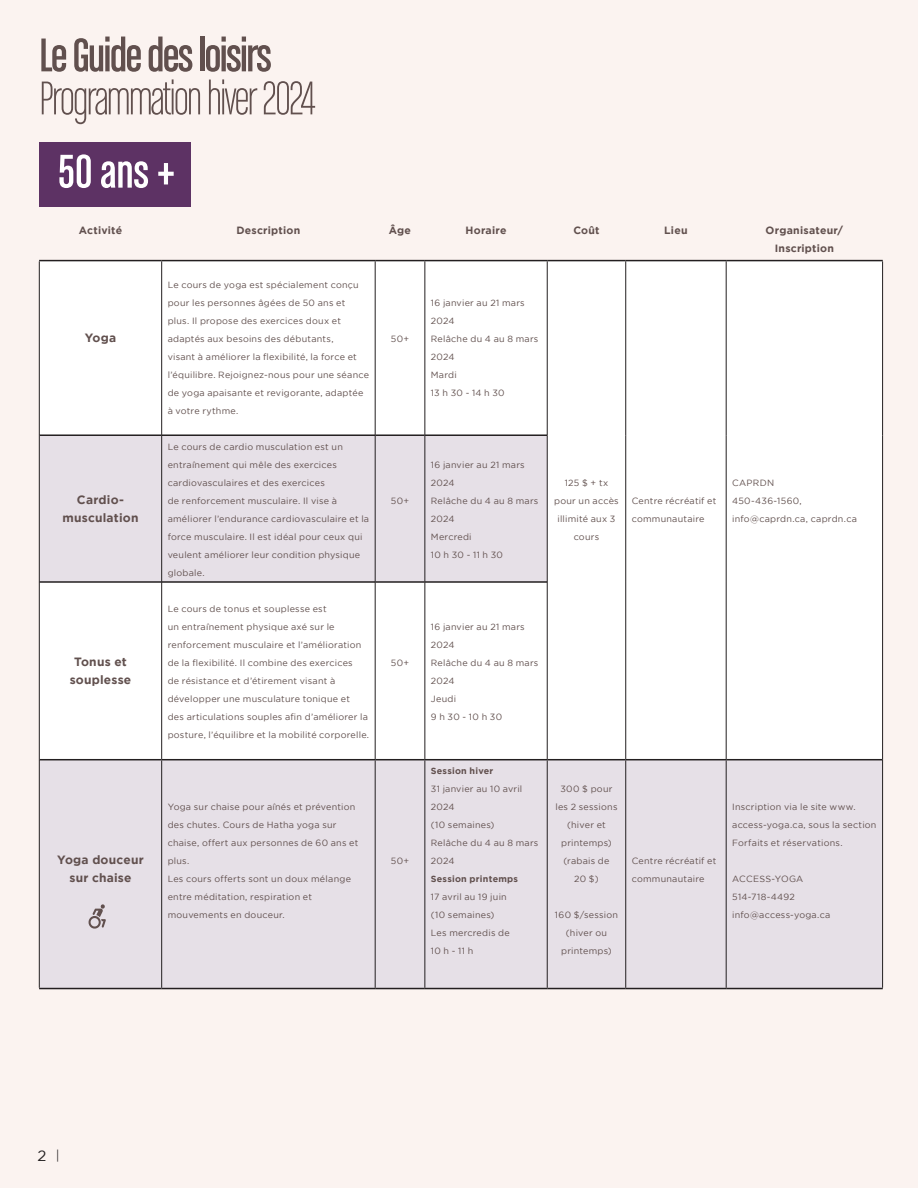
<style>
.page{position:relative;width:918px;height:1188px;background:#fbf3f0}
.page>*{position:absolute;margin:0;border:0;box-sizing:border-box;transform-origin:0 0}
.t1{font:50.4px "Chalet Comprime Milan Sixty";letter-spacing:-.03em;color:#61504e}
.t2{font:50.4px "Chalet Comprime Cologne Sixty";letter-spacing:-.03em;color:#61504e}
.t3{font:50.4px "Chalet Comprime Cologne Sixty";color:#fff}
.t4{font:15px "Gotham";color:#231f20}
.t5{font:700 12px/18px "Gotham";letter-spacing:.02em;color:#61504e;text-align:center}
.t6{font:700 10.5px/18px "Gotham";letter-spacing:.025em;color:#61504e;text-align:center}
.t7{font:9px/18px "Gotham";letter-spacing:.025em;color:#61504e}
.t8{font:700 9px "Gotham";letter-spacing:.03em;color:#61504e}
.s1{font-size:13.2px}
</style>
<div class="page">
<div style="left:39px;top:142px;width:151px;height:65px;background:#5d3264"></div>
<div style="left:40px;top:261px;width:842px;height:174px;background:#fff"></div>
<svg style="left:40px;top:435px;width:842px;height:553px;fill:#e6e0e7"></svg>
<hr style="left:39px;top:434px;width:122px;height:2px;background:#231f20">
<hr style="left:162px;top:434px;width:213px;height:2px;background:#231f20">
<hr style="left:375px;top:434px;width:50px;height:2px;background:#231f20">
<hr style="left:425px;top:434px;width:122px;height:2px;background:#231f20">
<hr style="left:39px;top:581px;width:122px;height:2px;background:#231f20">
<hr style="left:162px;top:581px;width:213px;height:2px;background:#231f20">
<hr style="left:375px;top:581px;width:50px;height:2px;background:#231f20">
<hr style="left:425px;top:581px;width:122px;height:2px;background:#231f20">
<hr style="left:39px;top:261px;width:1px;height:174px;background:#231f20">
<hr style="left:161px;top:261px;width:1px;height:174px;background:#231f20">
<hr style="left:375px;top:261px;width:1px;height:174px;background:#231f20">
<hr style="left:425px;top:261px;width:1px;height:174px;background:#231f20">
<hr style="left:547px;top:261px;width:1px;height:174px;background:#231f20">
<hr style="left:625px;top:261px;width:1px;height:174px;background:#231f20">
<hr style="left:726px;top:261px;width:1px;height:174px;background:#231f20">
<hr style="left:882px;top:261px;width:1px;height:174px;background:#231f20">
<hr style="left:39px;top:435px;width:1px;height:147px;background:#231f20">
<hr style="left:161px;top:435px;width:1px;height:147px;background:#231f20">
<hr style="left:375px;top:435px;width:1px;height:147px;background:#231f20">
<hr style="left:425px;top:435px;width:1px;height:147px;background:#231f20">
<hr style="left:547px;top:435px;width:1px;height:147px;background:#231f20">
<hr style="left:625px;top:435px;width:1px;height:147px;background:#231f20">
<hr style="left:726px;top:435px;width:1px;height:147px;background:#231f20">
<hr style="left:882px;top:435px;width:1px;height:147px;background:#231f20">
<hr style="left:39px;top:582px;width:1px;height:178px;background:#231f20">
<hr style="left:161px;top:582px;width:1px;height:177px;background:#231f20">
<hr style="left:375px;top:582px;width:1px;height:177px;background:#231f20">
<hr style="left:425px;top:582px;width:1px;height:177px;background:#231f20">
<hr style="left:547px;top:582px;width:1px;height:177px;background:#231f20">
<hr style="left:625px;top:582px;width:1px;height:177px;background:#231f20">
<hr style="left:726px;top:582px;width:1px;height:177px;background:#231f20">
<hr style="left:882px;top:582px;width:1px;height:178px;background:#231f20">
<hr style="left:39px;top:260px;width:123px;height:1px;background:#231f20">
<hr style="left:162px;top:260px;width:213px;height:1px;background:#231f20">
<hr style="left:375px;top:260px;width:50px;height:1px;background:#231f20">
<hr style="left:425px;top:260px;width:122px;height:1px;background:#231f20">
<hr style="left:547px;top:260px;width:79px;height:1px;background:#231f20">
<hr style="left:626px;top:260px;width:100px;height:1px;background:#231f20">
<hr style="left:726px;top:260px;width:157px;height:1px;background:#231f20">
<hr style="left:39px;top:760px;width:1px;height:228px;background:#231f20">
<hr style="left:39px;top:759px;width:123px;height:1px;background:#231f20">
<hr style="left:162px;top:759px;width:213px;height:1px;background:#231f20">
<hr style="left:375px;top:759px;width:50px;height:1px;background:#231f20">
<hr style="left:425px;top:759px;width:122px;height:1px;background:#231f20">
<hr style="left:547px;top:759px;width:79px;height:1px;background:#231f20">
<hr style="left:626px;top:759px;width:100px;height:1px;background:#231f20">
<hr style="left:726px;top:759px;width:156px;height:1px;background:#231f20">
<hr style="left:161px;top:760px;width:1px;height:228px;background:#231f20">
<hr style="left:375px;top:760px;width:1px;height:228px;background:#231f20">
<hr style="left:425px;top:760px;width:1px;height:228px;background:#231f20">
<hr style="left:547px;top:760px;width:1px;height:228px;background:#231f20">
<hr style="left:625px;top:760px;width:1px;height:228px;background:#231f20">
<hr style="left:726px;top:760px;width:1px;height:228px;background:#231f20">
<hr style="left:882px;top:760px;width:1px;height:228px;background:#231f20">
<hr style="left:39px;top:988px;width:123px;height:1px;background:#231f20">
<hr style="left:162px;top:988px;width:213px;height:1px;background:#231f20">
<hr style="left:375px;top:988px;width:50px;height:1px;background:#231f20">
<hr style="left:425px;top:988px;width:122px;height:1px;background:#231f20">
<hr style="left:547px;top:988px;width:79px;height:1px;background:#231f20">
<hr style="left:626px;top:988px;width:100px;height:1px;background:#231f20">
<hr style="left:726px;top:988px;width:157px;height:1px;background:#231f20">
<svg style="left:89px;top:904px;width:17px;height:25px"></svg>
<p class="t2" style="left:39px;top:27px;width:234px">Le Guide des loisirs</p>
<p class="t1" style="left:39px;top:71px;width:278px">Programmation hiver 2024</p>
<p class="t3" style="left:58px;top:144px;width:119px">50 ans +</p>
<p class="t6" style="left:79px;top:221px;width:45px">Activité</p>
<p class="t6" style="left:237px;top:221px;width:65px">Description</p>
<p class="t6" style="left:389px;top:221px;width:24px">Âge</p>
<p class="t6" style="left:466px;top:221px;width:42px">Horaire</p>
<p class="t6" style="left:573px;top:221px;width:28px">Coût</p>
<p class="t6" style="left:664px;top:221px;width:25px">Lieu</p>
<p class="t6" style="left:766px;top:221px;width:79px">Organisateur/<br>Inscription</p>
<p class="t5" style="left:85px;top:328px;width:33px">Yoga</p>
<p class="t7" style="left:168px;top:276px;width:203px">Le cours de yoga est spécialement conçu pour les personnes âgées de 50 ans et plus. Il propose des exercices doux et adaptés aux besoins des débutants,<br>visant à améliorer la flexibilité, la force et l’équilibre. Rejoignez-nous pour une séance de yoga apaisante et revigorante, adaptée à votre rythme.</p>
<p class="t7" style="left:391px;top:330px;width:20px">50+</p>
<p class="t7" style="left:431px;top:294px;width:95px">16 janvier au 21 mars<br>2024</p>
<p class="t7" style="left:431px;top:330px;width:109px">Relâche du 4 au 8 mars<br>2024</p>
<p class="t7" style="left:431px;top:366px;width:27px">Mardi</p>
<p class="t7" style="left:431px;top:384px;width:75px">13 h 30 - 14 h 30</p>
<p class="t5" style="left:62px;top:490px;width:78px">Cardio&shy;musculation</p>
<p class="t7" style="left:168px;top:438px;width:203px">Le cours de cardio musculation est un entraînement qui mêle des exercices cardiovasculaires et des exercices<br>de renforcement musculaire. Il vise à améliorer l’endurance cardiovasculaire et la force musculaire. Il est idéal pour ceux qui veulent améliorer leur condition physique globale.</p>
<p class="t7" style="left:391px;top:492px;width:20px">50+</p>
<p class="t7" style="left:431px;top:456px;width:95px">16 janvier au 21 mars<br>2024</p>
<p class="t7" style="left:431px;top:492px;width:109px">Relâche du 4 au 8 mars<br>2024</p>
<p class="t7" style="left:431px;top:528px;width:42px">Mercredi</p>
<p class="t7" style="left:431px;top:546px;width:74px">10 h 30 - 11 h 30</p>
<p class="t7" style="left:554px;top:474px;width:66px;text-align:center">125 $ + tx pour un accès illimité aux 3 cours</p>
<p class="t7" style="left:632px;top:492px;width:86px">Centre récréatif et communautaire</p>
<p class="t7" style="left:732px;top:474px;width:126px">CAPRDN<br>450-436-1560, info@caprdn.ca, caprdn.ca</p>
<p class="t5" style="left:70px;top:652px;width:63px">Tonus et souplesse</p>
<p class="t7" style="left:168px;top:600px;width:203px">Le cours de tonus et souplesse est<br>un entraînement physique axé sur le renforcement musculaire et l’amélioration de la flexibilité. Il combine des exercices<br>de résistance et d’étirement visant à développer une musculature tonique et<br>des articulations souples afin d’améliorer la posture, l’équilibre et la mobilité corporelle.</p>
<p class="t7" style="left:391px;top:654px;width:20px">50+</p>
<p class="t7" style="left:431px;top:618px;width:95px">16 janvier au 21 mars<br>2024</p>
<p class="t7" style="left:431px;top:654px;width:109px">Relâche du 4 au 8 mars<br>2024</p>
<p class="t7" style="left:431px;top:690px;width:27px">Jeudi</p>
<p class="t7" style="left:431px;top:708px;width:73px">9 h 30 - 10 h 30</p>
<p class="t5" style="left:57px;top:850px;width:88px">Yoga douceur</p>
<p class="t5" style="left:69px;top:868px;width:64px">sur chaise</p>
<p class="t7" style="left:168px;top:798px;width:192px">Yoga sur chaise pour aînés et prévention des chutes. Cours de Hatha yoga sur chaise, offert aux personnes de 60 ans et plus.</p>
<p class="t7" style="left:168px;top:870px;width:185px">Les cours offerts sont un doux mélange entre méditation, respiration et mouvements en douceur.</p>
<p class="t7" style="left:391px;top:852px;width:20px">50+</p>
<p class="t8" style="left:431px;top:766px;width:64px">Session hiver</p>
<p class="t7" style="left:431px;top:780px;width:93px">31 janvier au 10 avril<br>2024</p>
<p class="t7" style="left:431px;top:816px;width:65px">(10 semaines)</p>
<p class="t7" style="left:431px;top:834px;width:109px">Relâche du 4 au 8 mars<br>2024</p>
<p class="t8" style="left:431px;top:874px;width:89px">Session printemps</p>
<p class="t7" style="left:431px;top:888px;width:77px">17 avril au 19 juin</p>
<p class="t7" style="left:431px;top:906px;width:80px">(10 semaines)<br>Les mercredis de<br>10 h - 11 h</p>
<p class="t7" style="left:555px;top:780px;width:64px;text-align:center">300 $ pour les 2 sessions (hiver et printemps) (rabais de<br>20 $)</p>
<p class="t7" style="left:555px;top:906px;width:64px;text-align:center">160 $/session (hiver ou printemps)</p>
<p class="t7" style="left:632px;top:852px;width:86px">Centre récréatif et communautaire</p>
<p class="t7" style="left:732px;top:798px;width:146px">Inscription via le site www. access-yoga.ca, sous la section<br>Forfaits et réservations.</p>
<p class="t7" style="left:732px;top:870px;width:73px">ACCESS-YOGA</p>
<p class="t7" style="left:732px;top:888px;width:64px">514-718-4492</p>
<p class="t7" style="left:732px;top:906px;width:100px">info@access-yoga.ca</p>
<h2 class="t4" style="left:38px;top:1148px;width:23px">2 <span class="s1">|</span></h2>
</div>
